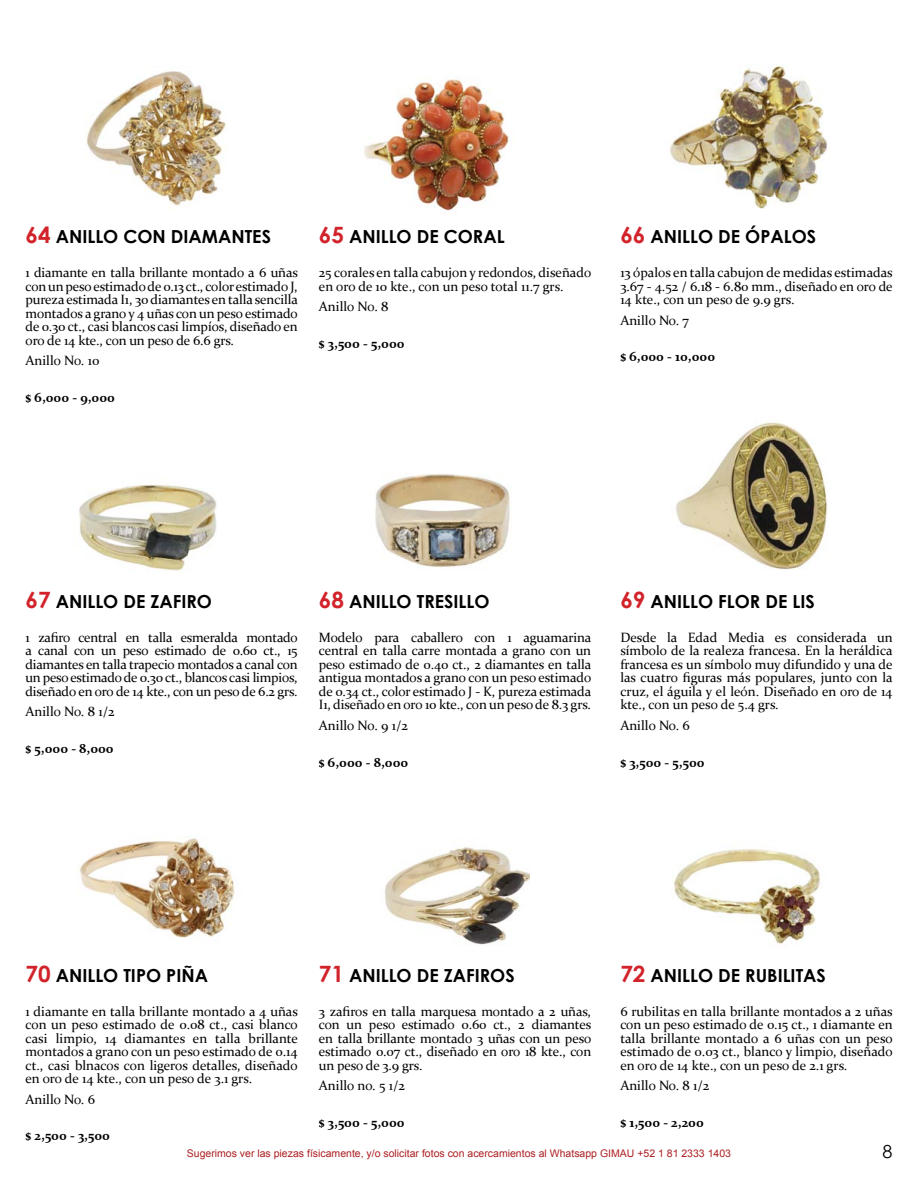
<style>
.page{position:relative;width:918px;height:1188px;background:#fff}
.page>*{position:absolute;margin:0;border:0;box-sizing:border-box;transform-origin:0 0}
.t1{font:700 18px "Century Gothic";color:#000}
.t2{font:18px "Century Gothic";color:#000}
.t3{font:13.5px/13.5px "Constantia";color:#000;text-align:justify}
.t4{font:700 13.5px "Constantia";color:#000}
.t5{font:10.5px "Arial";color:#ad1f23}
.s1{font-size:22.5px;color:#d2232a}
</style>
<div class="page">
<img style="left:86px;top:71px;width:141px;height:135px">
<img style="left:364px;top:78px;width:145px;height:133px">
<img style="left:670px;top:64px;width:158px;height:145px">
<img style="left:79px;top:484px;width:138px;height:87px">
<img style="left:375px;top:474px;width:137px;height:93px">
<img style="left:675px;top:422px;width:153px;height:148px">
<img style="left:79px;top:838px;width:156px;height:100px">
<img style="left:385px;top:847px;width:144px;height:98px">
<img style="left:673px;top:849px;width:147px;height:95px">
<h1 class="t1" style="left:26px;top:223px;width:247px"><span class="s1">64</span> ANILLO CON DIAMANTES</h1>
<p class="t3" style="left:26px;top:265px;width:274px">1 diamante en talla brillante montado a 6 uñas con un peso estimado de 0.13 ct., color estimado J, pureza estimada I1, 30 diamantes en talla sencilla montados a grano y 4 uñas con un peso estimado de 0.30 ct., casi blancos casi limpíos, diseñado en oro de 14 kte., con un peso de 6.6 grs.</p>
<p class="t3" style="left:26px;top:353px;width:75px">Anillo No. 10</p>
<p class="t4" style="left:26px;top:388px;width:91px">$ 6,000 - 9,000</p>
<h1 class="t1" style="left:319px;top:223px;width:187px"><span class="s1">65</span> ANILLO DE CORAL</h1>
<p class="t3" style="left:319px;top:265px;width:274px">25 corales en talla cabujon y redondos, diseñado en oro de 10 kte., con un peso total 11.7 grs.</p>
<p class="t3" style="left:319px;top:299px;width:71px">Anillo No. 8</p>
<p class="t4" style="left:319px;top:334px;width:87px">$ 3,500 - 5,000</p>
<h1 class="t1" style="left:620px;top:223px;width:197px"><span class="s1">66</span> ANILLO DE ÓPALOS</h1>
<p class="t3" style="left:620px;top:265px;width:274px">13 ópalos en talla cabujon de medidas estimadas 3.67 - 4.52 / 6.18 - 6.80 mm., diseñado en oro de 14 kte., con un peso de 9.9 grs.</p>
<p class="t3" style="left:620px;top:313px;width:70px">Anillo No. 7</p>
<p class="t4" style="left:620px;top:348px;width:96px">$ 6,000 - 10,000</p>
<h1 class="t1" style="left:26px;top:588px;width:188px"><span class="s1">67</span> ANILLO DE ZAFIRO</h1>
<p class="t3" style="left:26px;top:630px;width:274px">1 zafiro central en talla esmeralda montado a canal con un peso estimado de 0.60 ct., 15 diamantes en talla trapecio montados a canal con un peso estimado de 0.30 ct., blancos casi limpios, diseñado en oro de 14 kte., con un peso de 6.2 grs.</p>
<p class="t3" style="left:26px;top:704px;width:91px">Anillo No. 8 1/2</p>
<p class="t4" style="left:26px;top:739px;width:90px">$ 5,000 - 8,000</p>
<h1 class="t1" style="left:319px;top:588px;width:172px"><span class="s1">68</span> ANILLO TRESILLO</h1>
<p class="t3" style="left:319px;top:630px;width:274px">Modelo para caballero con 1 aguamarina central en talla carre montada a grano con un peso estimado de 0.40 ct., 2 diamantes en talla antigua montados a grano con un peso estimado de 0.34 ct., color estimado J - K, pureza estimada I1, diseñado en oro 10 kte., con un peso de 8.3 grs.</p>
<p class="t3" style="left:319px;top:718px;width:91px">Anillo No. 9 1/2</p>
<p class="t4" style="left:319px;top:753px;width:91px">$ 6,000 - 8,000</p>
<h1 class="t1" style="left:620px;top:588px;width:196px"><span class="s1">69</span> ANILLO FLOR DE LIS</h1>
<p class="t3" style="left:620px;top:630px;width:274px">Desde la Edad Media es considerada un símbolo de la realeza francesa. En la heráldica francesa es un símbolo muy difundido y una de las cuatro figuras más populares, junto con la cruz, el águila y el león. Diseñado en oro de 14 kte., con un peso de 5.4 grs.</p>
<p class="t3" style="left:620px;top:718px;width:71px">Anillo No. 6</p>
<p class="t4" style="left:620px;top:753px;width:86px">$ 3,500 - 5,500</p>
<h1 class="t1" style="left:26px;top:962px;width:183px"><span class="s1">70</span> ANILLO TIPO PIÑA</h1>
<p class="t3" style="left:26px;top:1004px;width:274px">1 diamante en talla brillante montado a 4 uñas con un peso estimado de 0.08 ct., casi blanco casi limpio, 14 diamantes en talla brillante montados a grano con un peso estimado de 0.14 ct., casi blnacos con ligeros detalles, diseñado en oro de 14 kte., con un peso de 3.1 grs.</p>
<p class="t3" style="left:26px;top:1092px;width:71px">Anillo No. 6</p>
<p class="t4" style="left:26px;top:1126px;width:86px">$ 2,500 - 3,500</p>
<h1 class="t1" style="left:620px;top:962px;width:207px"><span class="s1">72</span> ANILLO DE RUBILITAS</h1>
<p class="t3" style="left:620px;top:1004px;width:274px">6 rubilitas en talla brillante montados a 2 uñas con un peso estimado de 0.15 ct., 1 diamante en talla brillante montado a 6 uñas con un peso estimado de 0.03 ct., blanco y limpio, diseñado en oro de 14 kte., con un peso de 2.1 grs.</p>
<p class="t3" style="left:620px;top:1078px;width:91px">Anillo No. 8 1/2</p>
<p class="t4" style="left:620px;top:1113px;width:85px">$ 1,500 - 2,200</p>
<p class="t5" style="left:187px;top:1147px;width:546px">Sugerimos ver las piezas físicamente, y/o solicitar fotos con acercamientos al Whatsapp GIMAU +52 1 81 2333 1403</p>
<h1 class="t2" style="left:883px;top:1139px;width:11px">8</h1>
<h1 class="t1" style="left:319px;top:962px;width:197px"><span class="s1">71</span> ANILLO DE ZAFIROS</h1>
<p class="t3" style="left:319px;top:1004px;width:274px">3 zafiros en talla marquesa montado a 2 uñas, con un peso estimado 0.60 ct., 2 diamantes en talla brillante montado 3 uñas con un peso estimado 0.07 ct., diseñado en oro 18 kte., con un peso de 3.9 grs.</p>
<p class="t3" style="left:319px;top:1078px;width:88px">Anillo no. 5 1/2</p>
<p class="t4" style="left:319px;top:1113px;width:87px">$ 3,500 - 5,000</p>
</div>
